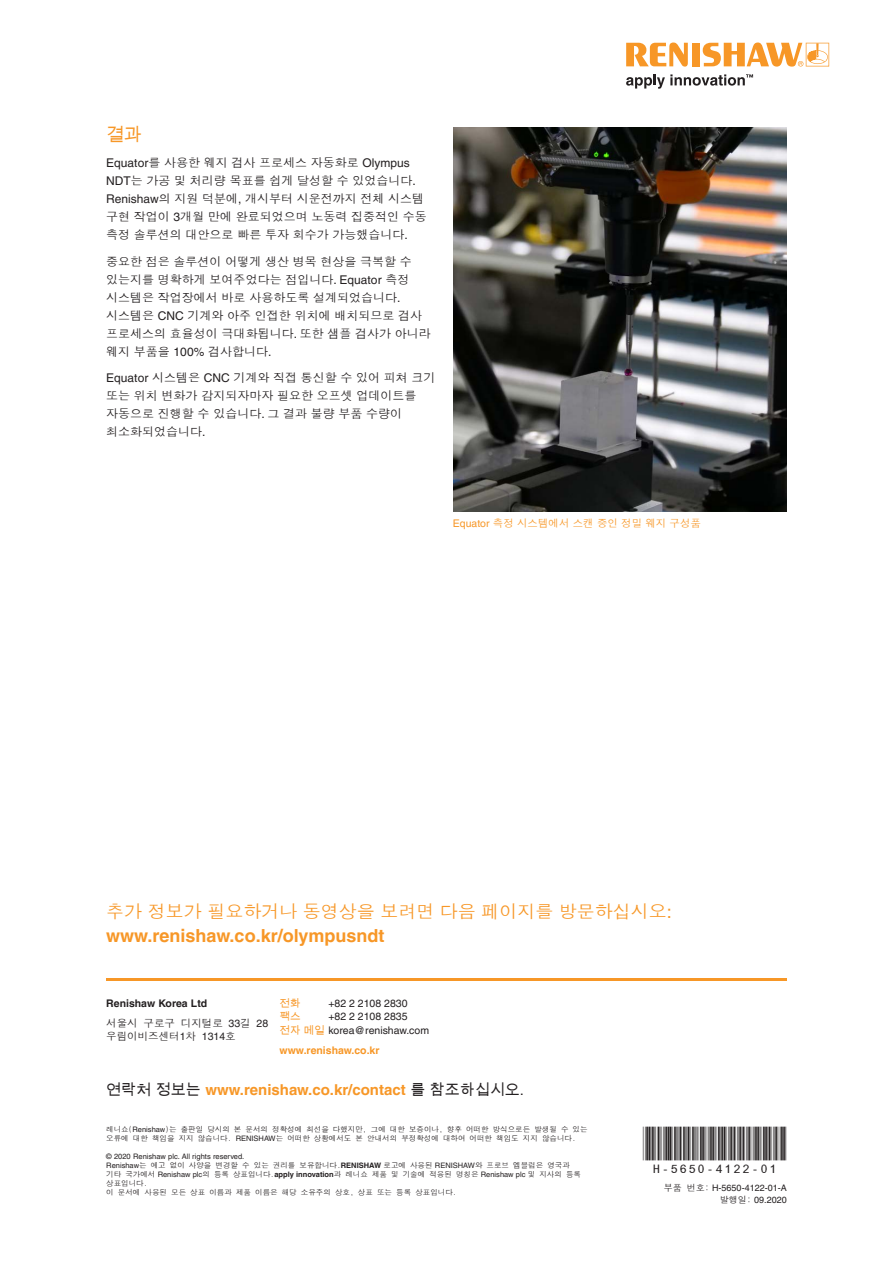
<style>
.page{position:relative;width:893px;height:1263px;background:#fff}
.page>*{position:absolute;margin:0;border:0;box-sizing:border-box;transform-origin:0 0}
.t1{font:48px "MBH16 B";color:#231f20}
.Call_to_action{font:18px/24px "Dotum Che";color:#f79727}
.Main_body_text_8pt{font:18px "Arial Unicode MS";color:#f79727}
.t2{font:700 15px "Helvetica LT Pro";color:#f79727}
.Main_body_text_8pt-2{font:12px/18px "Dotum Che";color:#231f20}
.t3{font:10.5px/13.6px "Helvetica LT Pro";color:#231f20}
.t4{font:10.5px/13.2px "Dotum Che";color:#231f20}
.Caption_text_7pt{font:10.5px "Dotum Che";color:#f79727}
.t5{font:700 10.5px "Helvetica LT Pro";color:#f79727}
.t6{font:700 10.5px "Helvetica LT Pro";color:#231f20}
.t7{font:10.5px "Arial Unicode MS";color:#f79727}
.t8{font:9px/12px "Helvetica LT Pro";color:#231f20;text-align:right}
.t9{font:7.5px/9px "Dotum Che";color:#231f20}
.t10{font:7.5px "Helvetica LT Pro";color:#231f20}
.s1{font-family:"Helvetica LT Pro"}
.s2{font-family:"Helvetica LT Pro";font-weight:700}
.s3{font-family:"Arial Unicode MS";color:#f79727}
.s4{font-family:"Arial Unicode MS";font-weight:400;color:#231f20}
.s5{font-family:"Dotum Che"}
</style>
<div class="page">
<svg style="left:626px;top:43px;width:62px;height:24px"></svg>
<div style="left:692px;top:43px;width:8px;height:23px;background:#f79727"></div>
<svg style="left:703px;top:43px;width:126px;height:24px"></svg>
<svg style="left:626px;top:74px;width:127px;height:15px"></svg>
<hr style="left:106px;top:978px;width:681px;height:2px;background:#f79727">
<img style="left:453px;top:128px;width:334px;height:383px">
<p class="Main_body_text_8pt" style="left:106px;top:121px;width:37px">결과</p>
<p class="Main_body_text_8pt-2" style="left:106px;top:154px;width:322px"><span class="s1">Equator</span>를 사용한 웨지 검사 프로세스 자동화로 <span class="s1">Olympus<br>NDT</span>는 가공 및 처리량 목표를 쉽게 달성할 수 있었습니다<span class="s1">.<br>Renishaw</span>의 지원 덕분에<span class="s1">,</span> 개시부터 시운전까지 전체 시스템 구현 작업이 <span class="s1">3</span>개월 만에 완료되었으며 노동력 집중적인 수동 측정 솔루션의 대안으로 빠른 투자 회수가 가능했습니다<span class="s1">.</span></p>
<p class="Main_body_text_8pt-2" style="left:106px;top:252px;width:326px">중요한 점은 솔루션이 어떻게 생산 병목 현상을 극복할 수 있는지를 명확하게 보여주었다는 점입니다<span class="s1">. Equator</span> 측정 시스템은 작업장에서 바로 사용하도록 설계되었습니다<span class="s1">. </span>시스템은 <span class="s1">CNC</span> 기계와 아주 인접한 위치에 배치되므로 검사 프로세스의 효율성이 극대화됩니다<span class="s1">.</span> 또한 샘플 검사가 아니라 웨지 부품을 <span class="s1">100%</span> 검사합니다<span class="s1">.</span></p>
<p class="Main_body_text_8pt-2" style="left:106px;top:369px;width:331px"><span class="s1">Equator</span> 시스템은 <span class="s1">CNC</span> 기계와 직접 통신할 수 있어 피쳐 크기 또는 위치 변화가 감지되자마자 필요한 오프셋 업데이트를 자동으로 진행할 수 있습니다<span class="s1">.</span> 그 결과 불량 부품 수량이 최소화되었습니다<span class="s1">.</span></p>
<p class="Caption_text_7pt" style="left:453px;top:518px;width:250px"><span class="s1">Equator</span> 측정 시스템에서 스캔 중인 정밀 웨지 구성품</p>
<p class="Call_to_action" style="left:106px;top:899px;width:567px">추가 정보가 필요하거나 동영상을 보려면 다음 페이지를 방문하십시오<span class="s1">: </span><span class="s2">www.renishaw.co.kr/olympusndt</span></p>
<p class="t6" style="left:106px;top:997px;width:102px">Renishaw Korea Ltd</p>
<p class="t4" style="left:106px;top:1017px;width:163px">서울시 구로구 디지털로 <span class="s1">33</span>길 <span class="s1">28 </span>우림이비즈센터<span class="s1">1</span>차 <span class="s1">1314</span>호</p>
<p class="t7" style="left:280px;top:995px;width:22px">전화</p>
<p class="t3" style="left:328px;top:996px;width:81px">+82 2 2108 2830</p>
<p class="t7" style="left:280px;top:1009px;width:22px">팩스</p>
<p class="t3" style="left:280px;top:1010px;width:151px;text-indent:49px">+82 2 2108 2835 <span class="s3">전자 메일</span> korea@renishaw.com</p>
<p class="t5" style="left:280px;top:1044px;width:101px">www.renishaw.co.kr</p>
<p class="t2" style="left:106px;top:1081px;width:419px"><span class="s4">연락처 정보는</span> www.renishaw.co.kr/contact <span class="s4">를 참조하십시오.</span></p>
<p class="t9" style="left:106px;top:1125px;width:483px">레니쇼(<span class="s1">Renishaw</span>)는 출판일 당시의 본 문서의 정확성에 최선을 다했지만, 그에 대한 보증이나, 향후 어떠한 방식으로든 발생될 수 있는 오류에 대한 책임을 지지 않습니다. <span class="s1">RENISHAW</span>는 어떠한 상황에서도 본 안내서의 부정확성에 대하여 어떠한 책임도 지지 않습니다.</p>
<p class="t10" style="left:106px;top:1152px;width:140px">© 2020 Renishaw plc. All rights reserved.</p>
<p class="t9" style="left:106px;top:1161px;width:476px"><span class="s1">Renishaw</span>는 예고 없이 사양을 변경할 수 있는 권리를 보유합니다.<span class="s2">RENISHAW</span> 로고에 사용된 <span class="s1">RENISHAW</span>와 프로브 엠블럼은 영국과 기타 국가에서 <span class="s1">Renishaw plc</span>의 등록 상표입니다.<span class="s2">apply innovation</span>과 레니쇼 제품 및 기술에 적용된 명칭은 <span class="s1">Renishaw plc</span> 및 지사의 등록 상표입니다.<br>이 문서에 사용된 모든 상표 이름과 제품 이름은 해당 소유주의 상호, 상표 또는 등록 상표입니다.</p>
<h1 class="t1" style="left:643px;top:1128px;width:145px">*H-5650-4122-01*</h1>
<p class="t8" style="left:664px;top:1182px;width:124px"><span class="s5">부품 번호:</span> H-5650-4122-01-A <span class="s5">발행일:</span> 09.2020</p>
</div>
